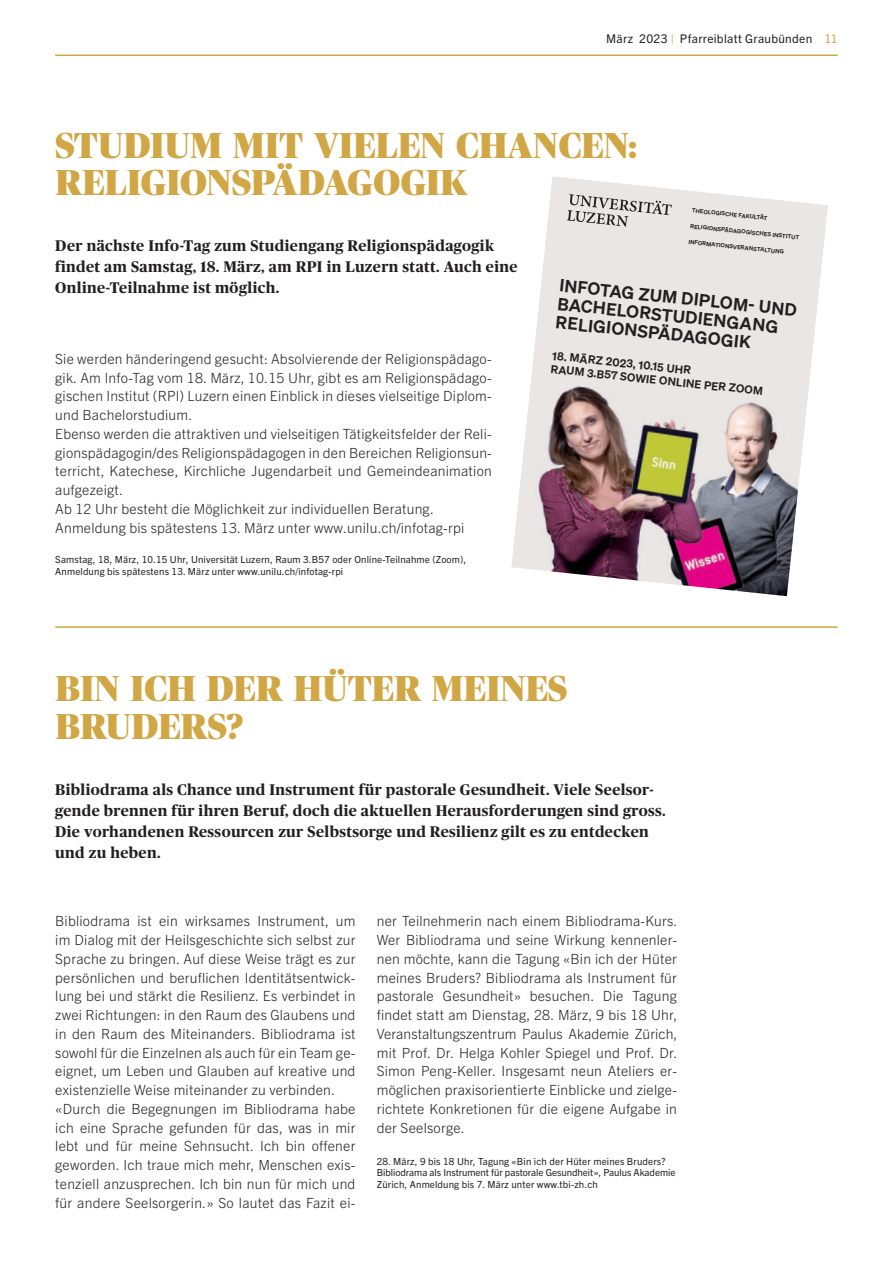
<style>
.page{position:relative;width:893px;height:1263px;background:#fff}
.page>*{position:absolute;margin:0;border:0;box-sizing:border-box;transform-origin:0 0}
.t1{font:900 36px/37.5px "Publico Banner";letter-spacing:.015em;color:#d1a644}
.t2{font:600 17.1px/18.5px "Sohne";color:#231f20}
.t3{font:700 15.3px/21px "Publico";letter-spacing:.025em;color:#231f20}
.t4{font:300 14.1px/18.8px "Trade Gothic Next LT Pro";letter-spacing:.015em;color:#231f20}
.t5{font:12px "Trade Gothic Next LT Pro";letter-spacing:.025em;color:#231f20}
.t6{font:600 11.25px/13.2px "Sohne";color:#231f20}
.t7{font:9.75px/11.7px "Trade Gothic Next LT Pro";letter-spacing:.015em;color:#231f20}
.t8{font:600 5.85px "Sohne";color:#231f20}
.s1{color:#d1a644}
</style>
<div class="page">
<hr style="left:55px;top:55px;width:783px;height:1px;background:#d1a644">
<hr style="left:55px;top:626px;width:783px;height:2px;background:#d1a644">
<img style="left:511px;top:176px;width:317px;height:420px">
<svg style="left:567px;top:194px;width:105px;height:33px;background:#c5c2c1"></svg>
<p class="t5" style="left:606px;top:31px;width:233px">März 2023 <span class="s1">|</span> Pfarreiblatt Graubünden <span class="s1">11</span></p>
<h1 class="t1" style="left:56px;top:126px;width:583px">STUDIUM MIT VIELEN CHANCEN:<br>RELIGIONSPÄDAGOGIK</h1>
<p class="t3" style="left:55px;top:235px;width:464px">Der nächste Info-Tag zum Studiengang Religionspädagogik findet am Samstag, 18. März, am RPI in Luzern statt. Auch eine<br>Online-Teilnahme ist möglich.</p>
<p class="t4" style="left:55px;top:348px;width:438px">Sie werden händeringend gesucht: Absolvierende der Religionspädago&shy;gik. Am Info-Tag vom 18. März, 10.15 Uhr, gibt es am Religionspädago&shy;gischen Institut (RPI) Luzern einen Einblick in dieses vielseitige Diplom&shy;und Bachelorstudium.<br>Ebenso werden die attraktiven und vielseitigen Tätigkeitsfelder der Reli&shy;gionspädagogin/des Religionspädagogen in den Bereichen Religionsun&shy;terricht, Katechese, Kirchliche Jugendarbeit und Gemeindeanimation aufgezeigt.<br>Ab 12 Uhr besteht die Möglichkeit zur individuellen Beratung.<br>Anmeldung bis spätestens 13. März unter www.unilu.ch/infotag-rpi</p>
<p class="t7" style="left:55px;top:553px;width:412px">Samstag, 18, März, 10.15 Uhr, Universität Luzern, Raum 3.B57 oder Online-Teilnahme (Zoom),<br>Anmeldung bis spätestens 13. März unter www.unilu.ch/infotag-rpi</p>
<p class="t8" style="left:692px;top:207px;width:77px;rotate:6deg">THEOLOGISCHE FAKULTÄT</p>
<p class="t8" style="left:691px;top:222px;width:111px;rotate:6deg">RELIGIONSPÄDAGOGISCHES INSTITUT</p>
<p class="t8" style="left:689px;top:238px;width:97px;rotate:6deg">INFORMATIONSVERANSTALTUNG</p>
<p class="t2" style="left:561px;top:276px;width:240px;rotate:6deg">INFOTAG ZUM DIPLOM- UND<br>BACHELORSTUDIENGANG<br>RELIGIONSPÄDAGOGIK</p>
<p class="t6" style="left:553px;top:349px;width:214px;rotate:6deg">18. MÄRZ 2023, 10.15 UHR<br>RAUM 3.B57 SOWIE ONLINE PER ZOOM</p>
<h1 class="t1" style="left:56px;top:670px;width:513px">BIN ICH DER HÜTER MEINES<br>BRUDERS?</h1>
<p class="t3" style="left:55px;top:779px;width:612px">Bibliodrama als Chance und Instrument für pastorale Gesundheit. Viele Seelsor&shy;gende brennen für ihren Beruf, doch die aktuellen Herausforderungen sind gross.<br>Die vorhandenen Ressourcen zur Selbstsorge und Resilienz gilt es zu entdecken und zu heben.</p>
<p class="t4" style="left:55px;top:911px;width:302px">Bibliodrama ist ein wirksames Instrument, um im Dialog mit der Heilsgeschichte sich selbst zur Sprache zu bringen. Auf diese Weise trägt es zur persönlichen und beruflichen Identitätsentwick&shy;lung bei und stärkt die Resilienz. Es verbindet in zwei Richtungen: in den Raum des Glaubens und in den Raum des Miteinanders. Bibliodrama ist sowohl für die Einzelnen als auch für ein Team ge&shy;eignet, um Leben und Glauben auf kreative und existenzielle Weise miteinander zu verbinden. «Durch die Begegnungen im Bibliodrama habe ich eine Sprache gefunden für das, was in mir lebt und für meine Sehnsucht. Ich bin offener geworden. Ich traue mich mehr, Menschen exis&shy;tenziell anzusprechen. Ich bin nun für mich und für andere Seelsorgerin.» So lautet das Fazit ei-</p>
<p class="t4" style="left:377px;top:911px;width:302px;text-align:justify">ner Teilnehmerin nach einem Bibliodrama-Kurs.<br>Wer Bibliodrama und seine Wirkung kennenler&shy;nen möchte, kann die Tagung «Bin ich der Hüter meines Bruders? Bibliodrama als Instrument für pastorale Gesundheit» besuchen. Die Tagung findet statt am Dienstag, 28. März, 9 bis 18 Uhr, Veranstaltungszentrum Paulus Akademie Zürich, mit Prof. Dr. Helga Kohler Spiegel und Prof. Dr.<br>Simon Peng-Keller. Insgesamt neun Ateliers er&shy;möglichen praxisorientierte Einblicke und zielge&shy;richtete Konkretionen für die eigene Aufgabe in der Seelsorge.</p>
<p class="t7" style="left:377px;top:1154px;width:300px">28. März, 9 bis 18 Uhr, Tagung «Bin ich der Hüter meines Bruders?<br>Bibliodrama als Instrument für pastorale Gesundheit», Paulus Akademie<br>Zürich, Anmeldung bis 7. März unter www.tbi-zh.ch</p>
</div>
